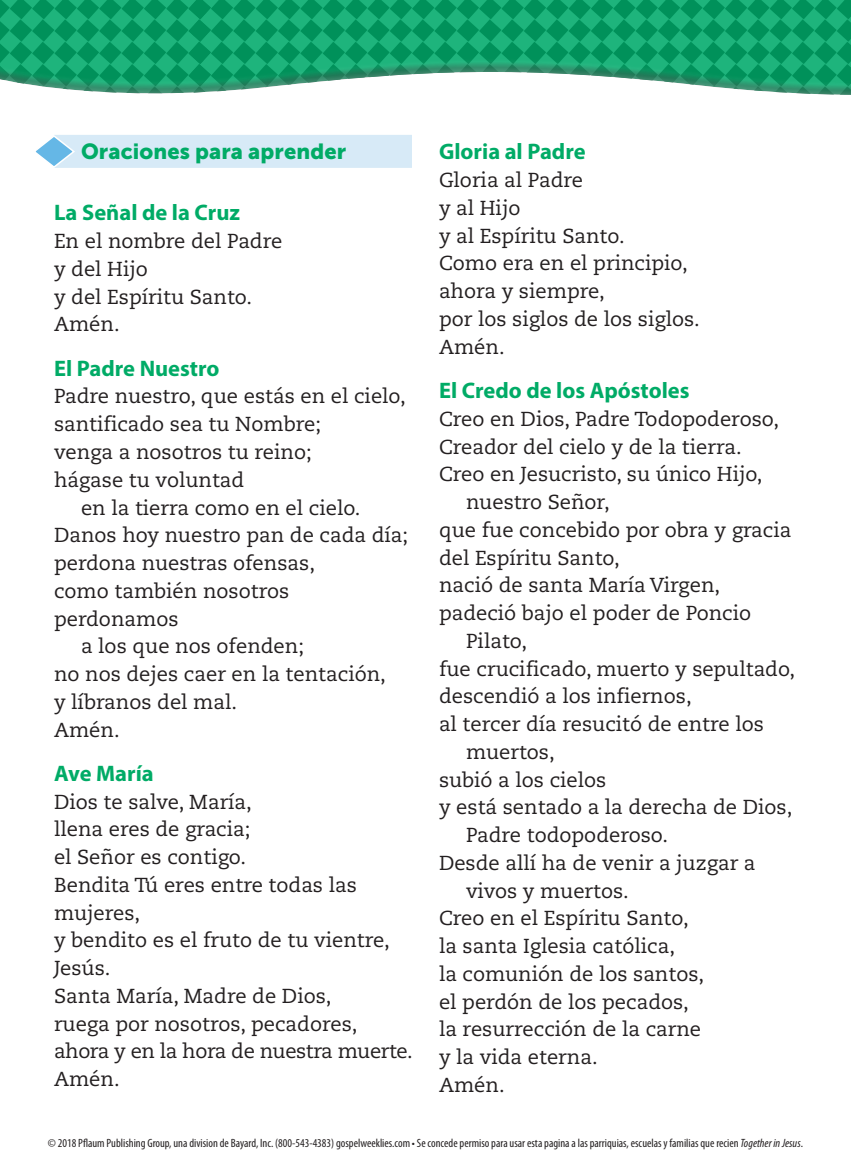
<style>
.page{position:relative;width:851px;height:1175px;background:#fff}
.page>*{position:absolute;margin:0;border:0;box-sizing:border-box;transform-origin:0 0}
.t1{font:700 22.5px "Myriad Pro";color:#00ab66}
.t2{font:21.75px "Museo Sans 900";letter-spacing:.005em;color:#00ab66}
.t3{font:20.25px/27.8px "Caecilia LT Std";color:#231f20}
.t4{font:condensed 12px "Myriad Pro";color:#231f20}
.s1{font-style:italic}
</style>
<div class="page">
<div style="left:0;top:0;width:850px;height:100px;background:#231f20;opacity:.3"></div>
<div style="left:54px;top:135px;width:358px;height:33px;background:#d7eaf7"></div>
<svg style="left:35px;top:135px;width:40px;height:33px"></svg>
<p class="t2" style="left:81px;top:139px;width:266px">Oraciones para aprender</p>
<p class="t1" style="left:54px;top:198px;width:187px">La Señal de la Cruz</p>
<p class="t3" style="left:54px;top:228px;width:230px">En el nombre del Padre y del Hijo<br>y del Espíritu Santo.<br>Amén.</p>
<p class="t1" style="left:54px;top:353px;width:167px">El Padre Nuestro</p>
<p class="t3" style="left:54px;top:383px;width:353px">Padre nuestro, que estás en el cielo,</p>
<p class="t3" style="left:54px;top:411px;width:268px">santificado sea tu Nombre;</p>
<p class="t3" style="left:54px;top:438px;width:259px">venga a nosotros tu reino;</p>
<p class="t3" style="left:54px;top:466px;width:192px">hágase tu voluntad</p>
<p class="t3" style="left:81px;top:494px;width:281px">en la tierra como en el cielo.</p>
<p class="t3" style="left:54px;top:522px;width:355px">Danos hoy nuestro pan de cada día;</p>
<p class="t3" style="left:54px;top:549px;width:262px">perdona nuestras ofensas,</p>
<p class="t3" style="left:54px;top:577px;width:237px">como también nosotros</p>
<p class="t3" style="left:54px;top:605px;width:126px">perdonamos</p>
<p class="t3" style="left:81px;top:632px;width:224px">a los que nos ofenden;</p>
<p class="t3" style="left:54px;top:660px;width:333px">no nos dejes caer en la tentación,</p>
<p class="t3" style="left:54px;top:688px;width:185px">y líbranos del mal.</p>
<p class="t3" style="left:54px;top:716px;width:67px">Amén.</p>
<p class="t1" style="left:54px;top:758px;width:101px">Ave María</p>
<p class="t3" style="left:54px;top:788px;width:360px">Dios te salve, María,<br>llena eres de gracia;<br>el Señor es contigo.<br>Bendita Tú eres entre todas las mujeres,<br>y bendito es el fruto de tu vientre,<br>Jesús.<br>Santa María, Madre de Dios,<br>ruega por nosotros, pecadores, ahora y en la hora de nuestra muerte.<br>Amén.</p>
<p class="t1" style="left:439px;top:137px;width:148px">Gloria al Padre</p>
<p class="t3" style="left:439px;top:167px;width:262px">Gloria al Padre<br>y al Hijo<br>y al Espíritu Santo.<br>Como era en el principio, ahora y siempre,<br>por los siglos de los siglos.<br>Amén.</p>
<p class="t1" style="left:439px;top:376px;width:252px">El Credo de los Apóstoles</p>
<p class="t3" style="left:439px;top:405px;width:341px">Creo en Dios, Padre Todopoderoso,</p>
<p class="t3" style="left:439px;top:433px;width:304px">Creador del cielo y de la tierra.</p>
<p class="t3" style="left:439px;top:461px;width:325px">Creo en Jesucristo, su único Hijo,</p>
<p class="t3" style="left:466px;top:488px;width:145px">nuestro Señor,</p>
<p class="t3" style="left:439px;top:516px;width:354px">que fue concebido por obra y gracia</p>
<p class="t3" style="left:439px;top:544px;width:182px">del Espíritu Santo,</p>
<p class="t3" style="left:439px;top:572px;width:283px">nació de santa María Virgen,</p>
<p class="t3" style="left:439px;top:599px;width:313px">padeció bajo el poder de Poncio</p>
<p class="t3" style="left:466px;top:627px;width:63px">Pilato,</p>
<p class="t3" style="left:439px;top:655px;width:358px">fue crucificado, muerto y sepultado,</p>
<p class="t3" style="left:439px;top:683px;width:254px">descendió a los infiernos,</p>
<p class="t3" style="left:439px;top:710px;width:326px">al tercer día resucitó de entre los</p>
<p class="t3" style="left:466px;top:738px;width:90px">muertos,</p>
<p class="t3" style="left:439px;top:766px;width:169px">subió a los cielos</p>
<p class="t3" style="left:439px;top:794px;width:355px">y está sentado a la derecha de Dios,</p>
<p class="t3" style="left:466px;top:821px;width:203px">Padre todopoderoso.</p>
<p class="t3" style="left:439px;top:849px;width:318px">Desde allí ha de venir a juzgar a</p>
<p class="t3" style="left:466px;top:877px;width:164px">vivos y muertos.</p>
<p class="t3" style="left:439px;top:904px;width:251px">Creo en el Espíritu Santo,</p>
<p class="t3" style="left:439px;top:932px;width:237px">la santa Iglesia católica,</p>
<p class="t3" style="left:439px;top:960px;width:267px">la comunión de los santos,</p>
<p class="t3" style="left:439px;top:988px;width:251px">el perdón de los pecados,</p>
<p class="t3" style="left:439px;top:1015px;width:264px">la resurrección de la carne</p>
<p class="t3" style="left:439px;top:1043px;width:160px">y la vida eterna.</p>
<p class="t3" style="left:439px;top:1071px;width:67px">Amén.</p>
<p class="t4" style="left:48px;top:1136px;width:756px">© 2018 Pflaum Publishing Group, una division de Bayard, Inc. (800-543-4383) gospelweeklies.com • Se concede permiso para usar esta pagina a las parriquias, escuelas y familias que recien <span class="s1">Together in Jesus</span>.</p>
</div>
